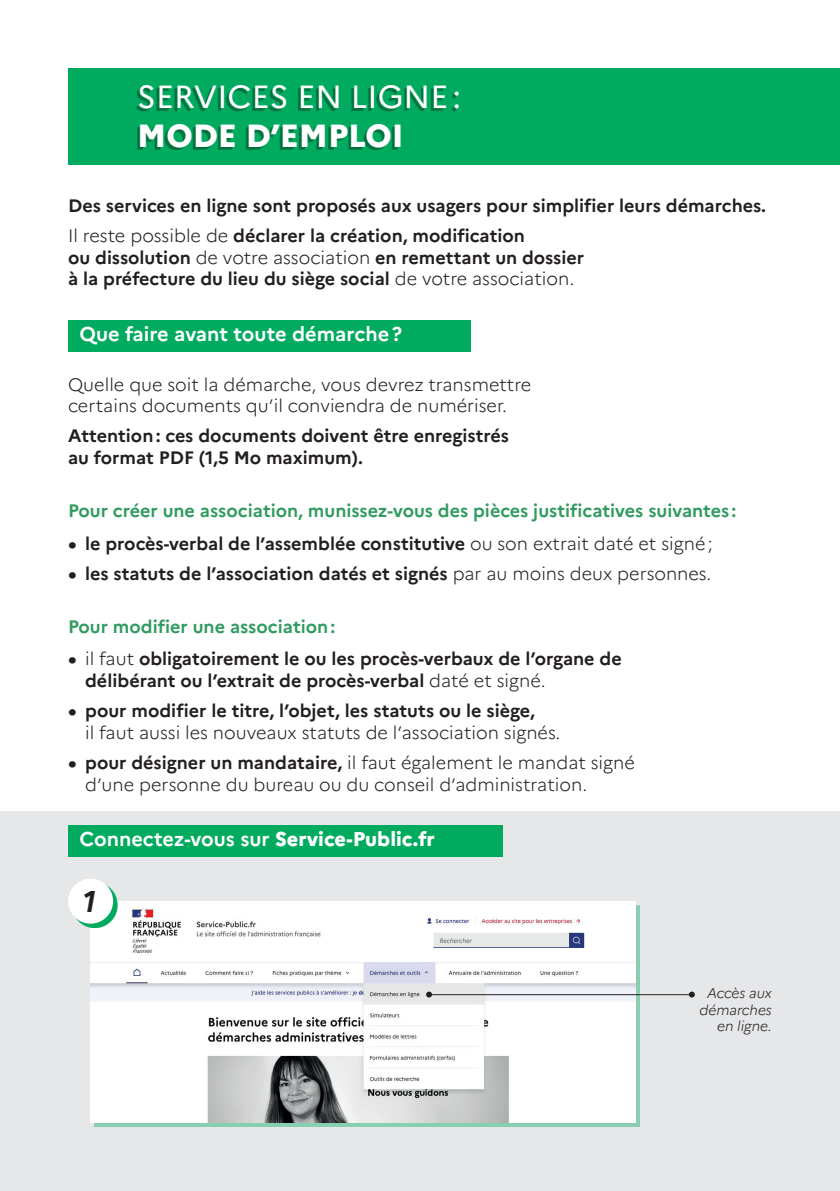
<style>
.page{position:relative;width:840px;height:1191px;background:#fff}
.page>*{position:absolute;margin:0;border:0;box-sizing:border-box;transform-origin:0 0}
.Titres{font:32px "Marianne";color:#fff}
.Titres-2{font:800 32px "Marianne";color:#fff}
.Numéros{font:italic 700 30px "Marianne";color:#231f20}
.Sous-titres{font:700 20px "Marianne";color:#fff}
.Texte{font:700 18px/21.6px "Marianne";color:#231f20}
.Texte-2{font:300 18px/21.6px "Marianne";color:#231f20}
.Sous-sous-titres{font:700 18px "Marianne";color:#319b60}
.Italique{font:italic 300 14px/16.8px "Marianne";color:#231f20;text-align:right}
.s1{font-weight:300}
.s2{font-weight:800}
.s3{font-weight:700}
</style>
<div class="page">
<div style="left:0;top:811px;width:839px;height:380px;background:#e6e7e9"></div>
<div style="left:68px;top:320px;width:402px;height:31px;background:#00aa5f"></div>
<div style="left:68px;top:825px;width:434px;height:31px;background:#00aa5f"></div>
<div style="left:68px;top:68px;width:770px;height:96px;background:#00aa5f"></div>
<svg style="left:136px;top:88px;width:320px;height:62px"></svg>
<div style="left:94px;top:905px;width:545px;height:222px;background:#00aa5f;opacity:.4"></div>
<img style="left:91px;top:901px;width:544px;height:222px">
<svg style="left:72px;top:885px;width:45px;height:42px"></svg>
<div style="left:68px;top:878px;width:45px;height:45px;background:#fff;border-radius:50%"></div>
<hr style="left:429px;top:994px;width:262px;height:1px;background:#231f20">
<svg style="left:426px;top:991px;width:6px;height:6px"></svg>
<svg style="left:688px;top:991px;width:6px;height:6px"></svg>
<p class="Titres" style="left:137px;top:77px;width:325px">SERVICES EN LIGNE:</p>
<p class="Titres-2" style="left:137px;top:116px;width:268px">MODE D’EMPLOI</p>
<p class="Texte" style="left:68px;top:195px;width:699px">Des services en ligne sont proposés aux usagers pour simplifier leurs démarches.</p>
<p class="Texte" style="left:68px;top:225px;width:517px"><span class="s1">Il reste possible de</span> déclarer la création, modification<br>ou dissolution <span class="s1">de votre association</span> en remettant un dossier à la préfecture du lieu du siège social <span class="s1">de votre association.</span></p>
<p class="Sous-titres" style="left:79px;top:321px;width:324px">Que faire avant toute démarche?</p>
<p class="Texte-2" style="left:68px;top:373px;width:464px">Quelle que soit la démarche, vous devrez transmettre certains documents qu’il conviendra de numériser.</p>
<p class="Texte" style="left:68px;top:425px;width:442px">Attention: ces documents doivent être enregistrés au format PDF (1,5 Mo maximum).</p>
<p class="Sous-sous-titres" style="left:68px;top:499px;width:669px">Pour créer une association, munissez-vous des pièces justificatives suivantes :</p>
<p class="Texte" style="left:68px;top:532px;width:645px"><span class="s2">•</span> le procès-verbal de l’assemblée constitutive <span class="s1">ou son extrait daté et signé;</span></p>
<p class="Texte" style="left:68px;top:562px;width:644px"><span class="s2">•</span> les statuts de l’association datés et signés <span class="s1">par au moins deux personnes.</span></p>
<p class="Sous-sous-titres" style="left:68px;top:615px;width:269px">Pour modifier une association:</p>
<p class="Texte" style="left:85px;top:648px;width:538px;text-indent:-17px"><span class="s2">•</span> <span class="s1">il faut</span> obligatoirement le ou les procès-verbaux de l’organe de délibérant ou l’extrait de procès-verbal <span class="s1">daté et signé.</span></p>
<p class="Texte-2" style="left:85px;top:700px;width:476px;text-indent:-17px"><span class="s2">•</span> <span class="s3">pour modifier le titre, l’objet, les statuts ou le siège,<br></span>il faut aussi les nouveaux statuts de l’association signés.</p>
<p class="Texte-2" style="left:85px;top:751px;width:551px;text-indent:-17px"><span class="s2">•</span> <span class="s3">pour désigner un mandataire,</span> il faut également le mandat signé d’une personne du bureau ou du conseil d’administration.</p>
<p class="Sous-titres" style="left:79px;top:826px;width:356px">Connectez-vous sur <span class="s2">Service-Public.fr</span></p>
<p class="Numéros" style="left:82px;top:883px;width:15px">1</p>
<p class="Italique" style="left:699px;top:984px;width:74px">Accès aux démarches en ligne.</p>
</div>
